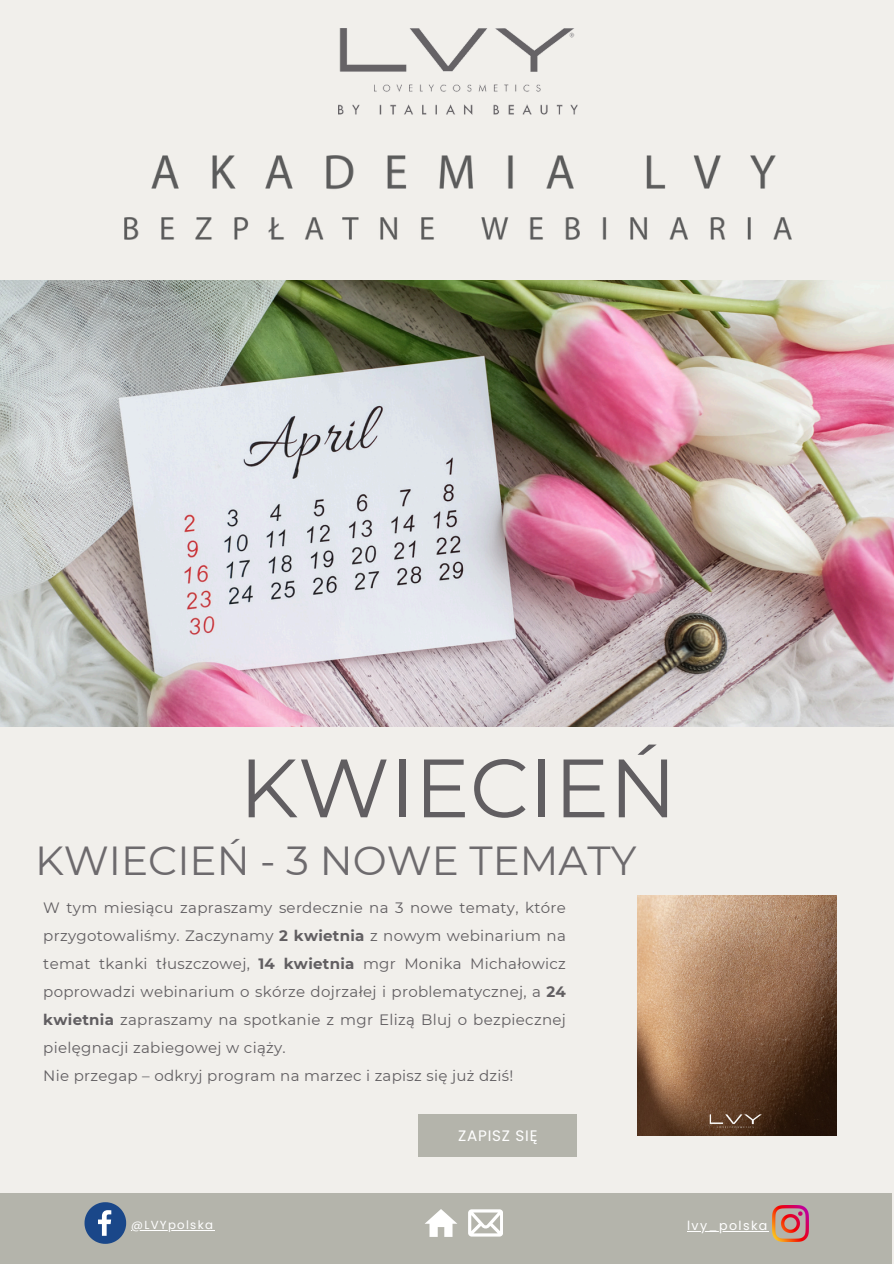
<style>
.page{position:relative;width:894px;height:1264px;background:#fff}
.page>*{position:absolute;margin:0;border:0;box-sizing:border-box;transform-origin:0 0}
.t1{font:82.5px "Montserrat";color:#615e61}
.t2{font:40.5px "Montserrat";color:#6d6a6d}
.t3{font:15.15px "Poppins";letter-spacing:.05em;color:#fff}
.t4{font:15px/28.2px "Montserrat";letter-spacing:.02em;color:#615e61}
.t5{font:12.6px "Poppins";letter-spacing:.11em;color:#fff}
.t6{font:11.7px "Poppins";letter-spacing:.11em;color:#fff}
.s1{font-weight:700}
</style>
<div class="page">
<div style="left:0;top:0;width:893px;height:1263px;background:#f1efeb"></div>
<img style="left:0;top:280px;width:893px;height:446px">
<div style="left:418px;top:1114px;width:159px;height:43px;background:#b4b4ab"></div>
<img style="left:338px;top:28px;width:239px;height:87px">
<img style="left:637px;top:895px;width:199px;height:240px">
<img style="left:124px;top:156px;width:666px;height:83px">
<div style="left:0;top:1193px;width:892px;height:70px;background:#b4b4ab"></div>
<svg style="left:468px;top:1209px;width:35px;height:27px"></svg>
<svg style="left:425px;top:1209px;width:32px;height:27px"></svg>
<svg style="left:84px;top:1202px;width:42px;height:41px"></svg>
<img style="left:772px;top:1205px;width:36px;height:36px">
<hr style="left:131px;top:1229px;width:83px;height:1px;background:#fff">
<hr style="left:687px;top:1230px;width:81px;height:1px;background:#fff">
<h1 class="t1" style="left:239px;top:737px;width:438px">KWIECIEŃ</h1>
<p class="t2" style="left:35px;top:835px;width:603px">KWIECIEŃ - 3 NOWE TEMATY</p>
<p class="t4" style="left:43px;top:893px;width:524px">W tym miesiącu zapraszamy serdecznie na 3 nowe tematy, które przygotowaliśmy. Zaczynamy <span class="s1">2 kwietnia</span> z nowym webinarium na temat tkanki tłuszczowej, <span class="s1">14 kwietnia</span> mgr Monika Michałowicz poprowadzi webinarium o skórze dojrzałej i problematycznej, a <span class="s1">24 kwietnia</span> zapraszamy na spotkanie z mgr Elizą Bluj o bezpiecznej pielęgnacji zabiegowej w ciąży.<br>Nie przegap – odkryj program na marzec i zapisz się już dziś!</p>
<p class="t3" style="left:458px;top:1124px;width:81px">ZAPISZ SIĘ</p>
<h2 class="t6" style="left:131px;top:1216px;width:83px">@LVYpolska</h2>
<h4 class="t5" style="left:687px;top:1216px;width:82px">lvy_polska</h4>
</div>
